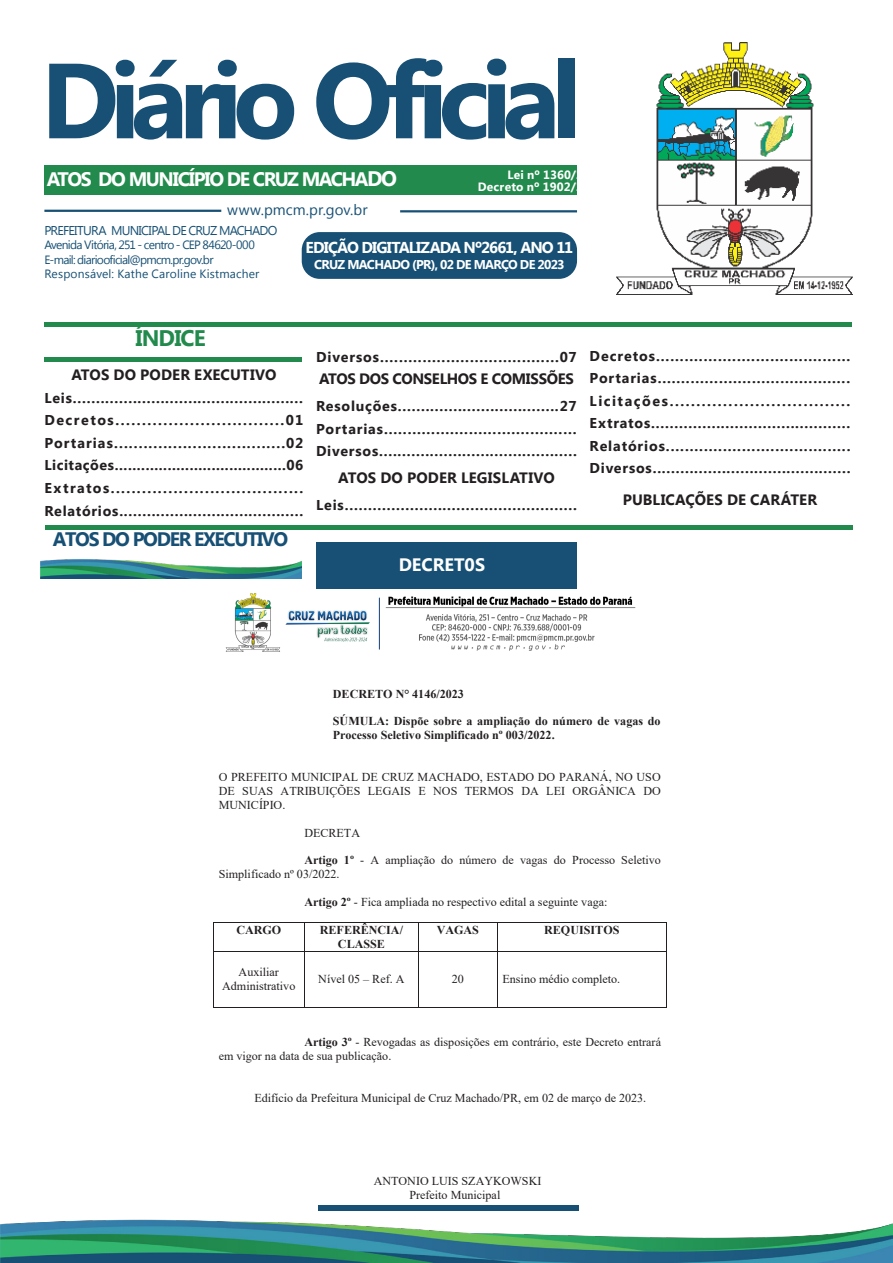
<style>
.page{position:relative;width:893px;height:1263px;background:#fff}
.page>*{position:absolute;margin:0;border:0;box-sizing:border-box;transform-origin:0 0}
.t1{font:700 106.5px "Myanmar Text";letter-spacing:-.085em;color:#175074}
.t2{font:700 22.5px "Myanmar Text";letter-spacing:-.04em;color:#228a4c}
.t3{font:700 19.5px "Myanmar Text";letter-spacing:-.075em;color:#fff}
.t4{font:700 19.5px "Myanmar Text";letter-spacing:-.07em;color:#175074}
.t5{font:700 18px "Myanmar Text";color:#fff}
.t6{font:700 15.75px "Myanmar Text";letter-spacing:-.055em;color:#fff}
.t7{font:700 15px "Myanmar Text";color:#231f20}
.t8{font:700 15px "Myanmar Text";letter-spacing:-.025em;color:#231f20}
.t9{font:15px "Myanmar Text";letter-spacing:.005em;color:#175074}
.t10{font:700 14.25px/22.5px "Myanmar Text";letter-spacing:.06em;color:#231f20}
.t11{font:700 14.25px "Myanmar Text";letter-spacing:.105em;color:#231f20}
.t12{font:700 14.25px "Myanmar Text";letter-spacing:.035em;color:#231f20}
.t13{font:700 14.25px "Myanmar Text";letter-spacing:.1em;color:#231f20}
.t14{font:12.75px "Myanmar Text";letter-spacing:-.06em;color:#175074}
.t15{font:700 12.75px "Myanmar Text";letter-spacing:-.055em;color:#fff}
.t16{font:12.15px/14px "Times New Roman";color:#231f20}
.t17{font:700 12.15px/14px "Times New Roman";color:#231f20}
.t18{font:12px "Myanmar Text";letter-spacing:-.05em;color:#175074}
.t19{font:12px "Myanmar Text";letter-spacing:.015em;color:#175074}
.t20{font:700 12px "Myanmar Text";letter-spacing:.015em;color:#fff}
.s1{font-size:108px}
.s2{font-size:21px}
.s3{font-weight:700}
</style>
<div class="page">
<img style="left:40px;top:559px;width:261px;height:20px">
<img style="left:616px;top:42px;width:236px;height:252px">
<div style="left:44px;top:165px;width:533px;height:29px;background:#228a4c"></div>
<hr style="left:44px;top:210px;width:177px;height:2px;background:#175074">
<hr style="left:400px;top:210px;width:177px;height:2px;background:#175074">
<div style="left:302px;top:232px;width:275px;height:47px;background:#175074;border-radius:18px"></div>
<hr style="left:44px;top:322px;width:808px;height:4px;background:#228a4c">
<hr style="left:45px;top:525px;width:808px;height:4px;background:#228a4c">
<div style="left:44px;top:357px;width:258px;height:5px;background:#228a4c"></div>
<img style="left:0;top:1219px;width:893px;height:44px">
<div style="left:316px;top:542px;width:261px;height:47px;background:#175074"></div>
<div style="left:318px;top:1205px;width:261px;height:6px;background:#175074"></div>
<img style="left:225px;top:593px;width:411px;height:59px">
<hr style="left:213px;top:922px;width:91px;height:1px;background:#231f20">
<hr style="left:305px;top:922px;width:113px;height:1px;background:#231f20">
<hr style="left:419px;top:922px;width:78px;height:1px;background:#231f20">
<hr style="left:497px;top:922px;width:169px;height:1px;background:#231f20">
<svg style="left:213px;top:923px;width:1px;height:28px"></svg>
<hr style="left:213px;top:951px;width:91px;height:1px;background:#231f20">
<svg style="left:304px;top:922px;width:1px;height:29px"></svg>
<hr style="left:305px;top:951px;width:113px;height:1px;background:#231f20">
<svg style="left:418px;top:922px;width:1px;height:29px"></svg>
<hr style="left:419px;top:951px;width:78px;height:1px;background:#231f20">
<svg style="left:497px;top:923px;width:1px;height:28px"></svg>
<hr style="left:497px;top:951px;width:169px;height:1px;background:#231f20">
<svg style="left:666px;top:922px;width:1px;height:29px"></svg>
<hr style="left:213px;top:951px;width:1px;height:56px;background:#231f20">
<hr style="left:213px;top:1007px;width:91px;height:1px;background:#231f20">
<hr style="left:304px;top:951px;width:1px;height:56px;background:#231f20">
<hr style="left:305px;top:1007px;width:113px;height:1px;background:#231f20">
<hr style="left:418px;top:951px;width:1px;height:56px;background:#231f20">
<hr style="left:419px;top:1007px;width:78px;height:1px;background:#231f20">
<hr style="left:497px;top:951px;width:1px;height:56px;background:#231f20">
<hr style="left:497px;top:1007px;width:169px;height:1px;background:#231f20">
<hr style="left:666px;top:951px;width:1px;height:56px;background:#231f20">
<p class="t1" style="left:41px;top:39px;width:543px">Diário Ofi<span class="s1">cial</span></p>
<p class="t3" style="left:47px;top:168px;width:352px">ATOS DO MUNICÍPIO DE CRUZ MACHA<span class="s2">DO</span></p>
<p class="t20" style="left:507px;top:168px;width:98px">Lei nº 1360/2012</p>
<p class="t20" style="left:478px;top:180px;width:128px">Decreto nº 1902/2012</p>
<p class="t9" style="left:227px;top:201px;width:142px">www.pmcm.pr.gov.br</p>
<p class="t14" style="left:44px;top:223px;width:234px">PREFEITURA MUNICIPAL DE CRUZ MACHADO</p>
<p class="t18" style="left:44px;top:238px;width:212px">Avenida Vitória, 251 - centro - CEP 84620-000</p>
<p class="t18" style="left:44px;top:253px;width:171px">E-mail: diariooficial@pmcm.pr.gov.br</p>
<p class="t19" style="left:44px;top:267px;width:217px">Responsável: Kathe Caroline Kistmacher</p>
<p class="t6" style="left:306px;top:238px;width:269px">EDIÇÃO DIGITALIZADA Nº2661, ANO 11</p>
<p class="t15" style="left:314px;top:257px;width:252px">CRUZ MACHADO (PR), 02 DE MARÇO DE 2023</p>
<p class="t2" style="left:136px;top:325px;width:72px">ÍNDICE</p>
<p class="t7" style="left:71px;top:366px;width:207px">ATOS DO PODER EXECUTIVO</p>
<p class="t10" style="left:44px;top:387px;width:260px">Leis..................................................</p>
<p class="t11" style="left:44px;top:412px;width:260px">Decretos................................01</p>
<p class="t10" style="left:44px;top:432px;width:260px">Portarias...................................02</p>
<p class="t12" style="left:44px;top:457px;width:261px">Licitações.......................................06</p>
<p class="t13" style="left:44px;top:480px;width:260px">Extratos.....................................</p>
<p class="t10" style="left:44px;top:499px;width:260px">Relatórios........................................</p>
<p class="t4" style="left:53px;top:528px;width:237px">ATOS DO PODER EXECUTIVO</p>
<p class="t10" style="left:316px;top:345px;width:262px">Diversos......................................07</p>
<p class="t8" style="left:319px;top:370px;width:256px">ATOS DOS CONSELHOS E COMISSÕES</p>
<p class="t10" style="left:316px;top:395px;width:262px">Resoluções...................................27<br>Portarias.........................................</p>
<p class="t10" style="left:316px;top:440px;width:262px">Diversos...........................................</p>
<p class="t7" style="left:338px;top:469px;width:218px">ATOS DO PODER LEGISLATIVO</p>
<p class="t10" style="left:316px;top:494px;width:262px">Leis..................................................</p>
<p class="t5" style="left:399px;top:554px;width:88px">DECRET0S</p>
<p class="t10" style="left:590px;top:345px;width:262px">Decretos.........................................</p>
<p class="t10" style="left:590px;top:367px;width:262px">Portarias.........................................</p>
<p class="t11" style="left:590px;top:393px;width:262px">Licitações..................................</p>
<p class="t10" style="left:590px;top:412px;width:262px">Extratos...........................................</p>
<p class="t10" style="left:590px;top:435px;width:262px">Relatórios.......................................</p>
<p class="t10" style="left:590px;top:457px;width:262px">Diversos...........................................</p>
<p class="t7" style="left:623px;top:491px;width:196px">PUBLICAÇÕES DE CARÁTER</p>
<p class="t17" style="left:333px;top:686px;width:133px">DECRETO N° 4146/2023</p>
<p class="t17" style="left:333px;top:714px;width:329px">SÚMULA: Dispõe sobre a ampliação do número de vagas do<br>Processo Seletivo Simplificado nº 003/2022.</p>
<p class="t16" style="left:219px;top:769px;width:444px;text-align:justify">O PREFEITO MUNICIPAL DE CRUZ MACHADO, ESTADO DO PARANÁ, NO USO DE SUAS ATRIBUIÇÕES LEGAIS E NOS TERMOS DA LEI ORGÂNICA DO MUNICÍPIO.</p>
<p class="t16" style="left:304px;top:825px;width:57px">DECRETA</p>
<p class="t16" style="left:219px;top:853px;width:444px;text-indent:86px"><span class="s3">Artigo 1º</span> - A ampliação do número de vagas do Processo Seletivo<br>Simplificado nº 03/2022.</p>
<p class="t16" style="left:304px;top:894px;width:304px"><span class="s3">Artigo 2º</span> - Fica ampliada no respectivo edital a seguinte vaga:</p>
<p class="t17" style="left:236px;top:923px;width:46px">CARGO</p>
<p class="t17" style="left:320px;top:923px;width:85px;text-align:center">REFERÊNCIA/<br>CLASSE</p>
<p class="t17" style="left:437px;top:923px;width:44px">VAGAS</p>
<p class="t17" style="left:544px;top:923px;width:77px">REQUISITOS</p>
<p class="t16" style="left:222px;top:965px;width:75px;text-align:center">Auxiliar<br>Administrativo</p>
<p class="t16" style="left:318px;top:972px;width:88px">Nível 05 – Ref. A</p>
<p class="t16" style="left:452px;top:972px;width:14px">20</p>
<p class="t16" style="left:502px;top:972px;width:119px">Ensino médio completo.</p>
<p class="t16" style="left:219px;top:1035px;width:444px;text-indent:86px"><span class="s3">Artigo 3º</span> - Revogadas as disposições em contrário, este Decreto entrará em vigor na data de sua publicação.</p>
<p class="t16" style="left:254px;top:1090px;width:393px">Edifício da Prefeitura Municipal de Cruz Machado/PR, em 02 de março de 2023.</p>
<p class="t16" style="left:374px;top:1174px;width:169px;text-align:center">ANTONIO LUIS SZAYKOWSKI<br>Prefeito Municipal</p>
</div>
